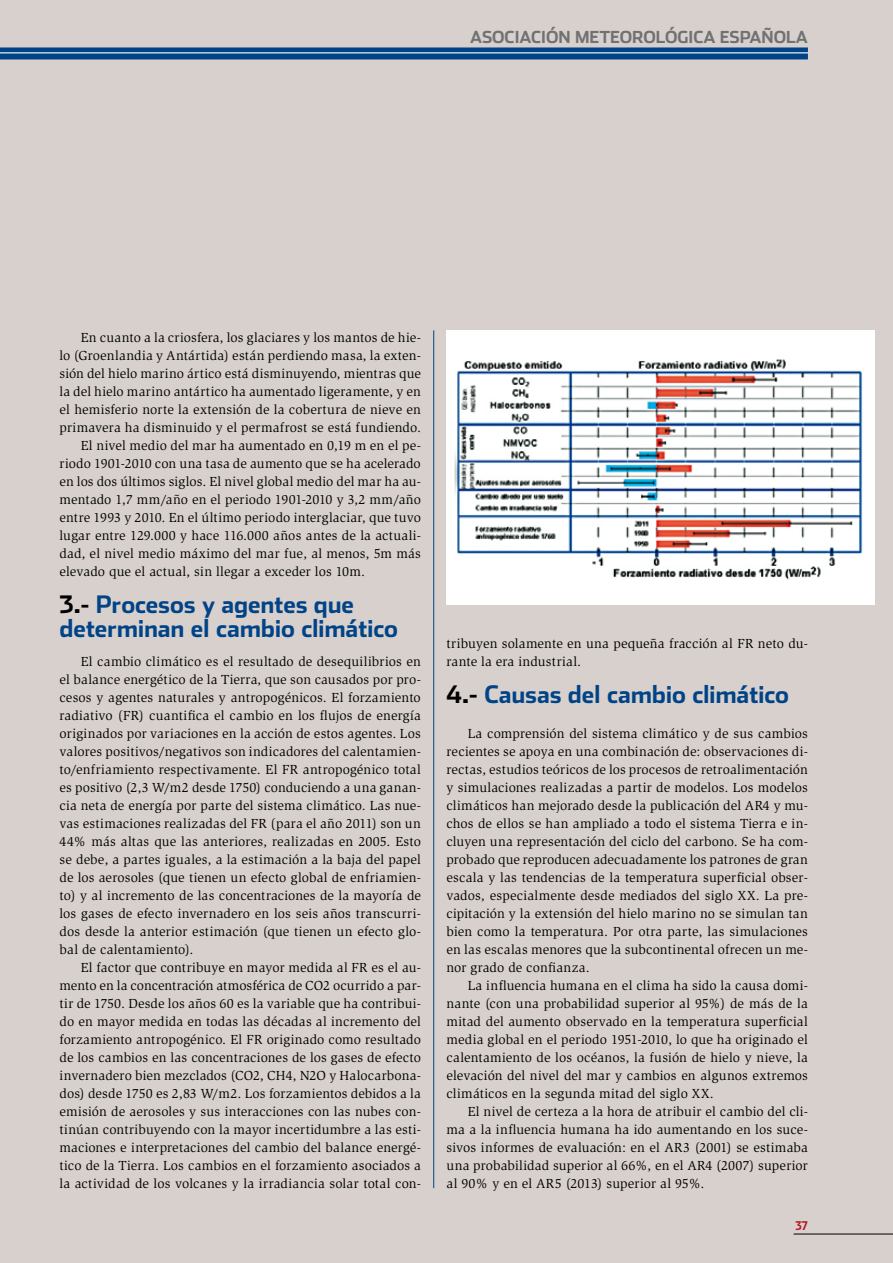
<style>
.page{position:relative;width:893px;height:1263px;background:#d7d0cc}
.page>*{position:absolute;margin:0;border:0;box-sizing:border-box;transform-origin:0 0}
.t1{font:700 24px/24px "Stainless";letter-spacing:-.01em;color:#004387}
.t2{font:700 16.5px "Stainless";color:#707172}
.t3{font:13.5px/18px "Slimbach Std";letter-spacing:.01em;color:#000;text-align:justify}
.t4{font:700 12px "Stainless Cond";color:#b51621}
.s1{color:#000}
</style>
<div class="page">
<div style="left:0;top:47px;width:808px;height:12px;background:#004387"></div>
<hr style="left:0;top:52px;width:808px;height:1px;background:#fff">
<hr style="left:794px;top:1234px;width:99px;height:1px;background:#000">
<hr style="left:433px;top:330px;width:1px;height:858px;background:#004387">
<div style="left:446px;top:330px;width:428px;height:275px;background:#fff"></div>
<img style="left:454px;top:360px;width:409px;height:220px">
<p class="t2" style="left:470px;top:27px;width:11px">ASOCIACIÓN</p>
<p class="t2" style="left:575px;top:27px;width:26px">METEOROLÓGICA</p>
<p class="t2" style="left:720px;top:27px;width:66px">ESPAÑOLA</p>
<p class="t3" style="left:81px;top:329px;width:342px">En cuanto a la criosfera, los glaciares y los mantos de hie-</p>
<p class="t3" style="left:60px;top:347px;width:363px">lo (Groenlandia y Antártida) están perdiendo masa, la exten-</p>
<p class="t3" style="left:60px;top:365px;width:363px">sión del hielo marino ártico está disminuyendo, mientras que</p>
<p class="t3" style="left:60px;top:383px;width:363px">la del hielo marino antártico ha aumentado ligeramente, y en</p>
<p class="t3" style="left:60px;top:401px;width:363px">el hemisferio norte la extensión de la cobertura de nieve en</p>
<p class="t3" style="left:60px;top:419px;width:363px">primavera ha disminuido y el permafrost se está fundiendo.</p>
<p class="t3" style="left:81px;top:437px;width:342px">El nivel medio del mar ha aumentado en 0,19 m en el pe-</p>
<p class="t3" style="left:60px;top:455px;width:363px">riodo 1901-2010 con una tasa de aumento que se ha acelerado</p>
<p class="t3" style="left:60px;top:473px;width:363px">en los dos últimos siglos. El nivel global medio del mar ha au-</p>
<p class="t3" style="left:60px;top:491px;width:363px">mentado 1,7 mm/año en el periodo 1901-2010 y 3,2 mm/año</p>
<p class="t3" style="left:60px;top:509px;width:363px">entre 1993 y 2010. En el último periodo interglaciar, que tuvo</p>
<p class="t3" style="left:60px;top:527px;width:363px">lugar entre 129.000 y hace 116.000 años antes de la actuali-</p>
<p class="t3" style="left:60px;top:545px;width:363px">dad, el nivel medio máximo del mar fue, al menos, 5m más</p>
<p class="t3" style="left:60px;top:563px;width:307px">elevado que el actual, sin llegar a exceder los 10m.</p>
<h1 class="t1" style="left:60px;top:592px;width:340px"><span class="s1">3.-</span> Procesos y agentes que determinan el cambio climático</h1>
<p class="t3" style="left:60px;top:653px;width:363px;text-indent:21px">El cambio climático es el resultado de desequilibrios en el balance energético de la Tierra, que son causados por pro&shy;cesos y agentes naturales y antropogénicos. El forzamiento radiativo (FR) cuantifica el cambio en los flujos de energía originados por variaciones en la acción de estos agentes. Los valores positivos/negativos son indicadores del calentamien&shy;to/enfriamiento respectivamente. El FR antropogénico total es positivo (2,3 W/m2 desde 1750) conduciendo a una ganan&shy;cia neta de energía por parte del sistema climático. Las nue&shy;vas estimaciones realizadas del FR (para el año 2011) son un 44% más altas que las anteriores, realizadas en 2005. Esto se debe, a partes iguales, a la estimación a la baja del papel de los aerosoles (que tienen un efecto global de enfriamien&shy;to) y al incremento de las concentraciones de la mayoría de los gases de efecto invernadero en los seis años transcurri&shy;dos desde la anterior estimación (que tienen un efecto glo&shy;bal de calentamiento).</p>
<p class="t3" style="left:60px;top:958px;width:363px;text-indent:21px">El factor que contribuye en mayor medida al FR es el au&shy;mento en la concentración atmosférica de CO2 ocurrido a par&shy;tir de 1750. Desde los años 60 es la variable que ha contribui&shy;do en mayor medida en todas las décadas al incremento del forzamiento antropogénico. El FR originado como resultado de los cambios en las concentraciones de los gases de efecto invernadero bien mezclados (CO2, CH4, N2O y Halocarbona&shy;dos) desde 1750 es 2,83 W/m2. Los forzamientos debidos a la emisión de aerosoles y sus interacciones con las nubes con&shy;tinúan contribuyendo con la mayor incertidumbre a las esti&shy;maciones e interpretaciones del cambio del balance energé&shy;tico de la Tierra. Los cambios en el forzamiento asociados a la actividad de los volcanes y la irradiancia solar total con-</p>
<p class="t3" style="left:446px;top:634px;width:363px">tribuyen solamente en una pequeña fracción al FR neto du&shy;rante la era industrial.</p>
<h1 class="t1" style="left:446px;top:682px;width:344px"><span class="s1">4.-</span> Causas del cambio climático</h1>
<p class="t3" style="left:446px;top:725px;width:363px;text-indent:21px">La comprensión del sistema climático y de sus cambios recientes se apoya en una combinación de: observaciones di&shy;rectas, estudios teóricos de los procesos de retroalimentación y simulaciones realizadas a partir de modelos. Los modelos climáticos han mejorado desde la publicación del AR4 y mu&shy;chos de ellos se han ampliado a todo el sistema Tierra e in&shy;cluyen una representación del ciclo del carbono. Se ha com&shy;probado que reproducen adecuadamente los patrones de gran escala y las tendencias de la temperatura superficial obser&shy;vados, especialmente desde mediados del siglo XX. La pre&shy;cipitación y la extensión del hielo marino no se simulan tan bien como la temperatura. Por otra parte, las simulaciones en las escalas menores que la subcontinental ofrecen un me&shy;nor grado de confianza.</p>
<p class="t3" style="left:446px;top:977px;width:363px;text-indent:21px">La influencia humana en el clima ha sido la causa domi&shy;nante (con una probabilidad superior al 95%) de más de la mitad del aumento observado en la temperatura superficial media global en el periodo 1951-2010, lo que ha originado el calentamiento de los océanos, la fusión de hielo y nieve, la elevación del nivel del mar y cambios en algunos extremos climáticos en la segunda mitad del siglo XX.</p>
<p class="t3" style="left:446px;top:1102px;width:363px;text-indent:21px">El nivel de certeza a la hora de atribuir el cambio del cli&shy;ma a la influencia humana ha ido aumentando en los suce&shy;sivos informes de evaluación: en el AR3 (2001) se estimaba una probabilidad superior al 66%, en el AR4 (2007) superior al 90% y en el AR5 (2013) superior al 95%.</p>
<p class="t4" style="left:795px;top:1218px;width:14px">37</p>
</div>
